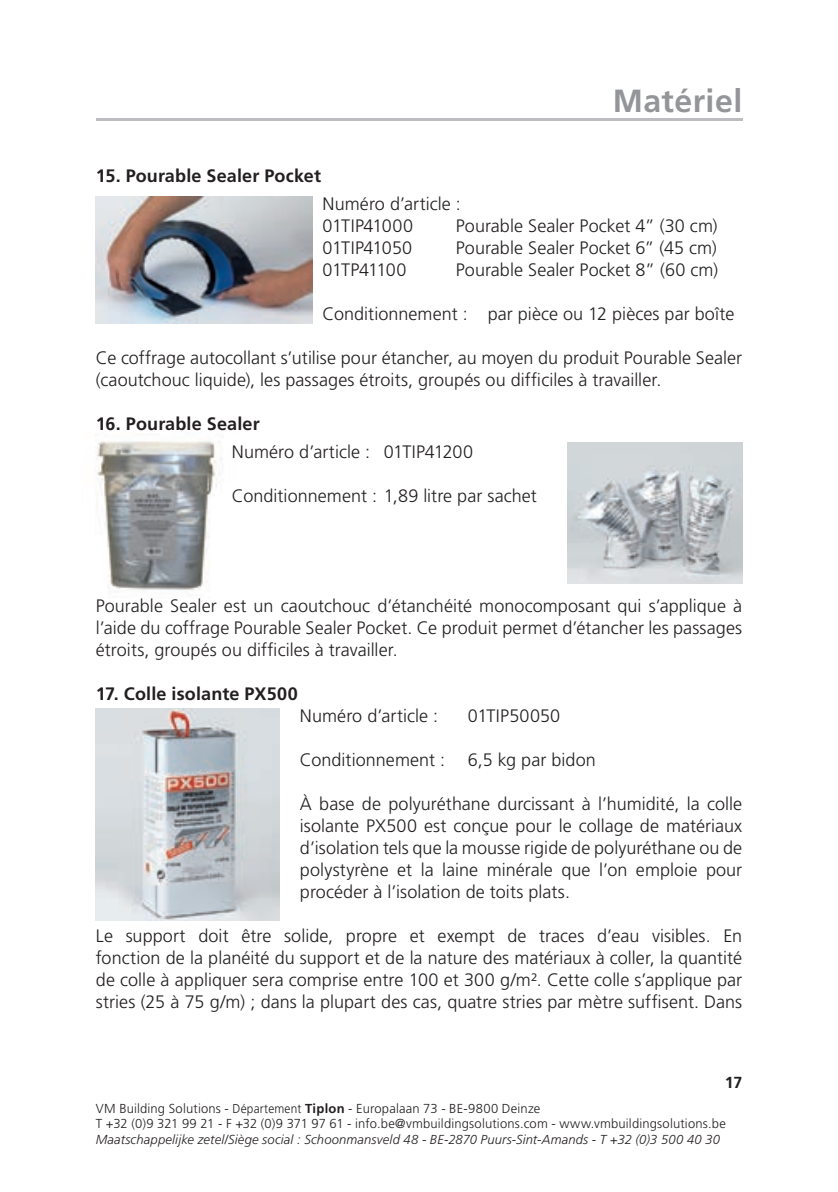
<style>
.page{position:relative;width:838px;height:1192px;background:#fff}
.page>*{position:absolute;margin:0;border:0;box-sizing:border-box;transform-origin:0 0}
.t1{font:700 32px "Frutiger";letter-spacing:.015em;color:#939598}
.t2{font:300 18px/22px "Frutiger";letter-spacing:.005em;color:#231f20;text-align:justify}
.t3{font:700 18px "Frutiger";letter-spacing:.01em;color:#231f20}
.t4{font:300 18px "Frutiger";letter-spacing:-.02em;color:#231f20}
.t5{font:300 18px "Frutiger";letter-spacing:-.035em;color:#231f20}
.t6{font:700 16px "Frutiger";color:#231f20}
.t7{font:300 13px/15.6px "Frutiger";letter-spacing:.015em;color:#231f20}
.t8{font:italic 300 13px "Frutiger";letter-spacing:.01em;color:#231f20}
.s1{font-size:12.8px}
.s2{font-weight:700}
</style>
<div class="page">
<hr style="left:96px;top:118px;width:646px;height:2px;background:#bcbdc0">
<img style="left:95px;top:434px;width:127px;height:156px">
<img style="left:567px;top:442px;width:175px;height:141px">
<img style="left:96px;top:197px;width:217px;height:127px">
<img style="left:96px;top:708px;width:184px;height:212px">
<p class="t3" style="left:96px;top:165px;width:227px">15. Pourable Sealer Pocket</p>
<h1 class="t1" style="left:613px;top:82px;width:131px">Matériel</h1>
<p class="t2" style="left:323px;top:193px;width:140px">Numéro d’article :<br>01TIP41000</p>
<p class="t2" style="left:456px;top:215px;width:263px">Pourable Sealer Pocket 4” (30 cm)</p>
<p class="t4" style="left:323px;top:238px;width:91px">01TIP41050</p>
<p class="t2" style="left:456px;top:237px;width:262px">Pourable Sealer Pocket 6” (45 cm)</p>
<p class="t5" style="left:323px;top:260px;width:85px">01TP41100</p>
<p class="t2" style="left:456px;top:259px;width:264px">Pourable Sealer Pocket 8” (60 cm)</p>
<p class="t2" style="left:323px;top:303px;width:413px">Conditionnement : par pièce ou 12 pièces par boîte</p>
<p class="t2" style="left:96px;top:347px;width:648px">Ce coffrage autocollant s’utilise pour étancher, au moyen du produit Pourable Sealer (caoutchouc liquide), les passages étroits, groupés ou difficiles à travailler.</p>
<p class="t3" style="left:96px;top:413px;width:165px">16. Pourable Sealer</p>
<p class="t2" style="left:232px;top:440px;width:243px">Numéro d’article : 01TIP41200</p>
<p class="t2" style="left:232px;top:484px;width:306px">Conditionnement : 1,89 litre par sachet</p>
<p class="t2" style="left:96px;top:594px;width:648px">Pourable Sealer est un caoutchouc d’étanchéité monocomposant qui s’applique à l’aide du coffrage Pourable Sealer Pocket. Ce produit permet d’étancher les passages étroits, groupés ou difficiles à travailler.</p>
<p class="t3" style="left:96px;top:683px;width:203px">17. Colle isolante PX500</p>
<p class="t2" style="left:300px;top:704px;width:140px">Numéro d’article :</p>
<p class="t2" style="left:468px;top:704px;width:94px">01TIP50050</p>
<p class="t2" style="left:300px;top:748px;width:147px">Conditionnement :</p>
<p class="t2" style="left:468px;top:748px;width:129px">6,5 kg par bidon</p>
<p class="t2" style="left:300px;top:792px;width:444px">À base de polyuréthane durcissant à l’humidité, la colle isolante PX500 est conçue pour le collage de matériaux d’isolation tels que la mousse rigide de polyuréthane ou de polystyrène et la laine minérale que l’on emploie pour procéder à l’isolation de toits plats.</p>
<p class="t2" style="left:96px;top:924px;width:648px">Le support doit être solide, propre et exempt de traces d’eau visibles. En fonction de la planéité du support et de la nature des matériaux à coller, la quantité de colle à appliquer sera comprise entre 100 et 300 g/m². Cette colle s’applique par stries (25 à 75 g/m) ; dans la plupart des cas, quatre stries par mètre suffisent. Dans</p>
<p class="t6" style="left:725px;top:1073px;width:19px">17</p>
<p class="t7" style="left:96px;top:1100px;width:631px">VM Building Solutions - <span class="s1">Département</span> <span class="s2">Tiplon</span> - Europalaan 73 - BE-9800 Deinze<br>T +32 (0)9 321 99 21 - F +32 (0)9 371 97 61 - info.be@vmbuildingsolutions.com - www.vmbuildingsolutions.be</p>
<p class="t8" style="left:96px;top:1131px;width:626px">Maatschappelijke zetel/Siège social : Schoonmansveld 48 - BE-2870 Puurs-Sint-Amands - T +32 (0)3 500 40 30</p>
</div>
